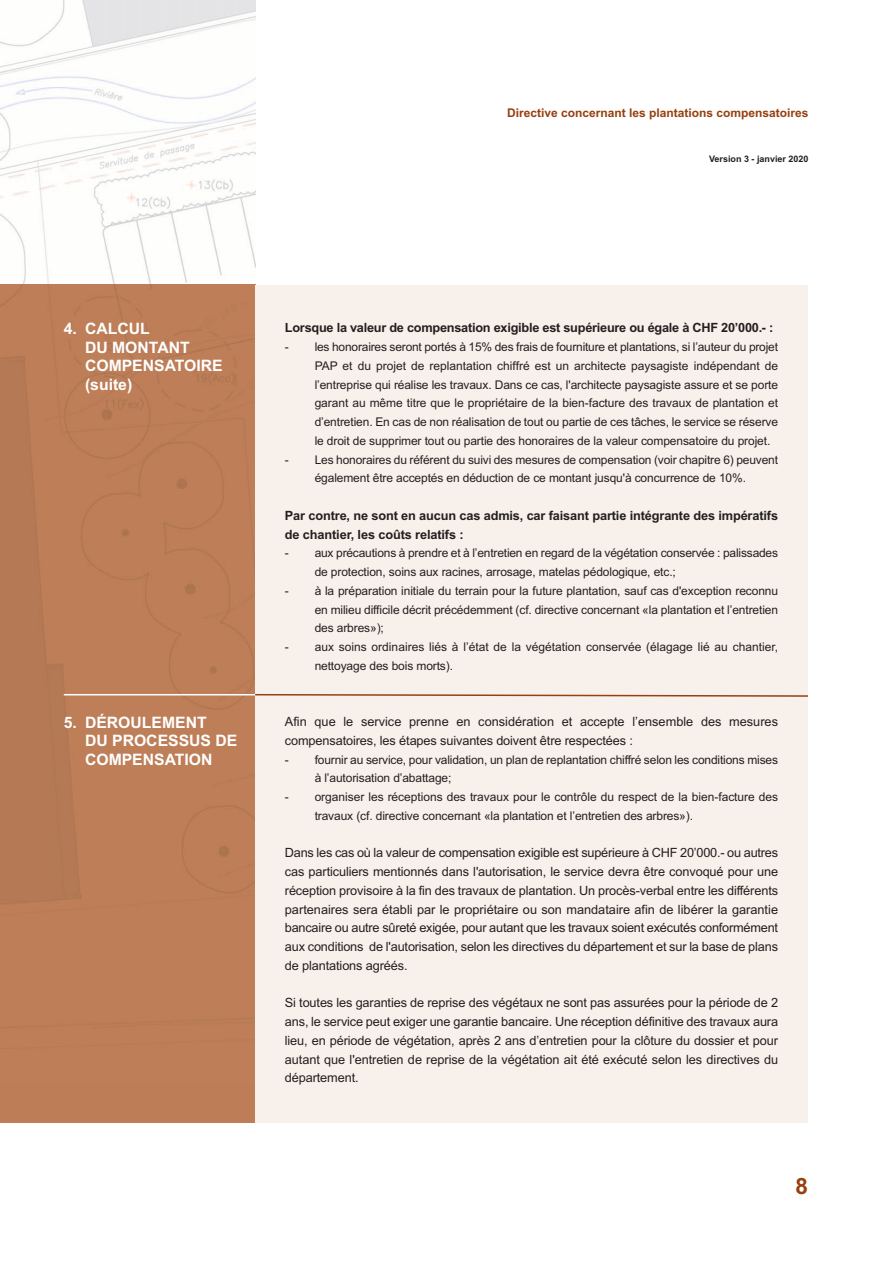
<style>
.page{position:relative;width:893px;height:1263px;background:#fff}
.page>*{position:absolute;margin:0;border:0;box-sizing:border-box;transform-origin:0 0}
.t1{font:700 22.5px "Arial";color:#96400e}
.t2{font:700 15.75px/18.8px "Arial";color:#fff}
.t3{font:12.75px/18.8px "Arial";letter-spacing:-.01em;color:#231f20;text-align:justify}
.t4{font:700 12.75px/18.8px "Arial";letter-spacing:-.01em;color:#231f20}
.t5{font:12px/18.8px "Arial";letter-spacing:-.01em;color:#231f20}
.t6{font:700 12px "Arial";color:#96400e}
.t7{font:700 9px "Arial";color:#231f20}
</style>
<div class="page">
<img style="left:0;top:0;width:255px;height:1085px">
<div style="left:0;top:1085px;width:255px;height:38px;background:#bc7d57"></div>
<div style="left:255px;top:285px;width:553px;height:838px;background:#f8f1eb"></div>
<hr style="left:64px;top:694px;width:191px;height:1px;background:#fff">
<svg style="left:254px;top:693px;width:554px;height:4px"></svg>
<p class="t6" style="left:507px;top:109px;width:303px">Directive concernant les plantations compensatoires</p>
<p class="t7" style="left:709px;top:155px;width:101px">Version 3 - janvier 2020</p>
<h2 class="t2" style="left:85px;top:320px;width:139px;text-indent:-21px">4. CALCUL<br>DU MONTANT<br>COMPENSATOIRE (suite)</h2>
<h2 class="t2" style="left:85px;top:714px;width:154px;text-indent:-21px">5. DÉROULEMENT<br>DU PROCESSUS DE<br>COMPENSATION</h2>
<p class="t4" style="left:285px;top:320px;width:490px">Lorsque la valeur de compensation exigible est supérieure ou égale à CHF 20’000.- :</p>
<p class="t5" style="left:315px;top:339px;width:465px;text-align:justify;text-indent:-30px">- les honoraires seront portés à 15% des frais de fourniture et plantations, si l’auteur du projet PAP et du projet de replantation chiffré est un architecte paysagiste indépendant de l’entreprise qui réalise les travaux. Dans ce cas, l'architecte paysagiste assure et se porte garant au même titre que le propriétaire de la bien-facture des travaux de plantation et d’entretien. En cas de non réalisation de tout ou partie de ces tâches, le service se réserve le droit de supprimer tout ou partie des honoraires de la valeur compensatoire du projet.</p>
<p class="t5" style="left:285px;top:451px;width:495px;text-align:center">- Les honoraires du référent du suivi des mesures de compensation (voir chapitre 6) peuvent également être acceptés en déduction de ce montant jusqu'à concurrence de 10%.</p>
<p class="t4" style="left:285px;top:507px;width:495px">Par contre, ne sont en aucun cas admis, car faisant partie intégrante des impératifs de chantier, les coûts relatifs :</p>
<p class="t5" style="left:315px;top:545px;width:465px;text-indent:-30px">- aux précautions à prendre et à l’entretien en regard de la végétation conservée : palissades de protection, soins aux racines, arrosage, matelas pédologique, etc.;</p>
<p class="t5" style="left:315px;top:582px;width:465px;text-align:justify;text-indent:-30px">- à la préparation initiale du terrain pour la future plantation, sauf cas d'exception reconnu en milieu difficile décrit précédemment (cf. directive concernant «la plantation et l’entretien des arbres»);</p>
<p class="t5" style="left:315px;top:639px;width:465px;text-indent:-30px">- aux soins ordinaires liés à l’état de la végétation conservée (élagage lié au chantier, nettoyage des bois morts).</p>
<p class="t3" style="left:285px;top:713px;width:495px">Afin que le service prenne en considération et accepte l’ensemble des mesures compensatoires, les étapes suivantes doivent être respectées :</p>
<p class="t5" style="left:315px;top:751px;width:465px;text-indent:-30px">- fournir au service, pour validation, un plan de replantation chiffré selon les conditions mises à l’autorisation d’abattage;</p>
<p class="t5" style="left:315px;top:789px;width:465px;text-indent:-30px">- organiser les réceptions des travaux pour le contrôle du respect de la bien-facture des travaux (cf. directive concernant «la plantation et l’entretien des arbres»).</p>
<p class="t3" style="left:285px;top:845px;width:495px">Dans les cas où la valeur de compensation exigible est supérieure à CHF 20’000.- ou autres cas particuliers mentionnés dans l'autorisation, le service devra être convoqué pour une réception provisoire à la fin des travaux de plantation. Un procès-verbal entre les différents partenaires sera établi par le propriétaire ou son mandataire afin de libérer la garantie bancaire ou autre sûreté exigée, pour autant que les travaux soient exécutés conformément aux conditions de l'autorisation, selon les directives du département et sur la base de plans de plantations agréés.</p>
<p class="t3" style="left:285px;top:995px;width:495px">Si toutes les garanties de reprise des végétaux ne sont pas assurées pour la période de 2 ans, le service peut exiger une garantie bancaire. Une réception définitive des travaux aura lieu, en période de végétation, après 2 ans d’entretien pour la clôture du dossier et pour autant que l'entretien de reprise de la végétation ait été exécuté selon les directives du département.</p>
<h1 class="t1" style="left:795px;top:1178px;width:14px">8</h1>
</div>
